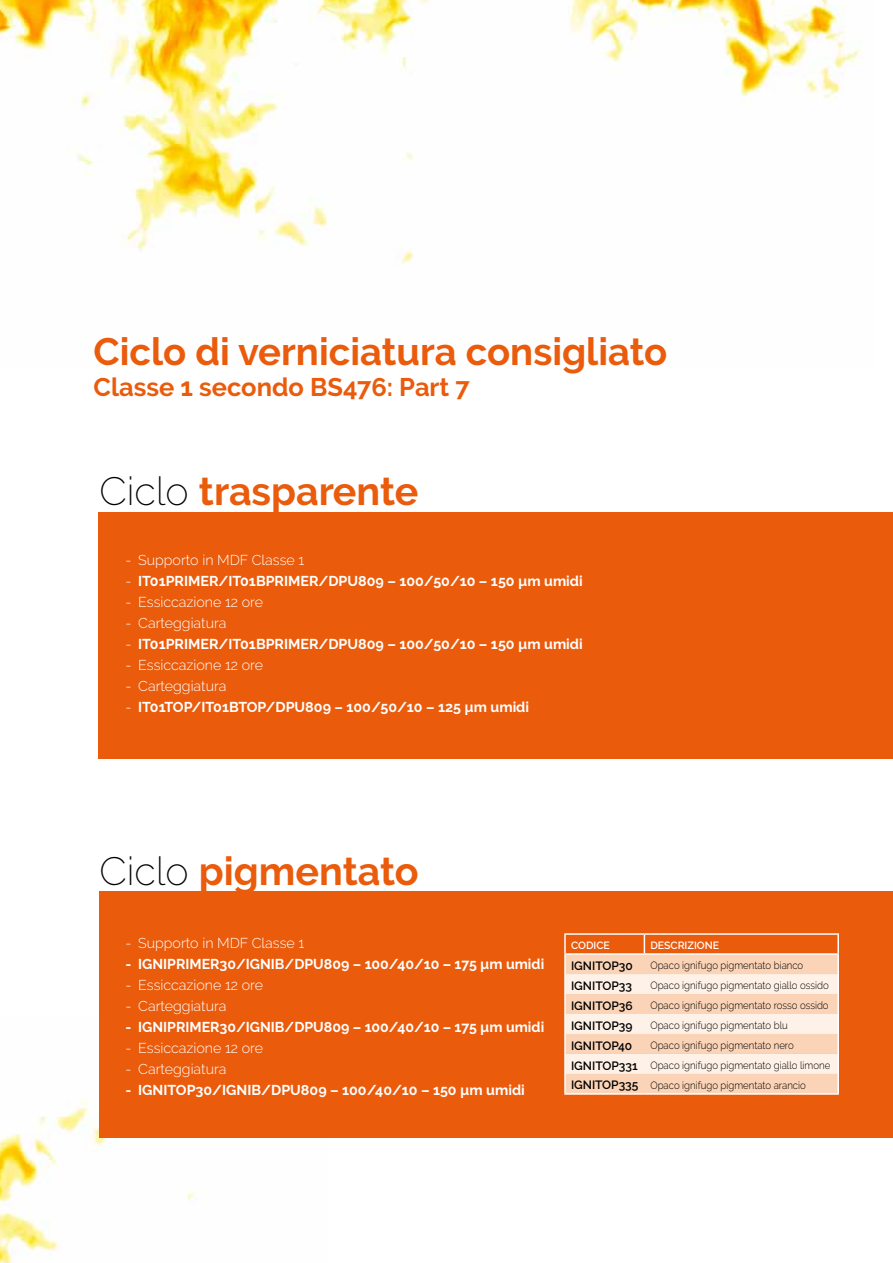
<style>
.page{position:relative;width:893px;height:1263px;background:#fff}
.page>*{position:absolute;margin:0;border:0;box-sizing:border-box;transform-origin:0 0}
.t1{font:700 39.3px "Raleway";color:#ea5b0b}
.t2{font:700 38.25px "Raleway";color:#ea5b0b}
.t3{font:700 25.5px "Raleway";color:#ea5b0b}
.t4{font:700 14.25px "Raleway";color:#fff}
.t5{font:300 14.25px "Raleway";color:#fff}
.t6{font:600 12px "Raleway";color:#000}
.t7{font:300 10.5px/19.8px "Raleway";color:#000;scale:.92 1}
.t8{font:600 10.5px "Raleway";color:#fff}
.s1{font-weight:200;color:#000}
.s2{font-weight:300}
.s3{font-weight:600;font-size:12px}
</style>
<div class="page">
<img style="left:0;top:0;width:862px;height:264px">
<img style="left:0;top:1099px;width:204px;height:164px">
<div style="left:98px;top:512px;width:795px;height:247px;background:#ea5b0b"></div>
<div style="left:99px;top:891px;width:794px;height:247px;background:#ea5b0b"></div>
<hr style="left:564px;top:933px;width:80px;height:2px;background:#fff">
<hr style="left:644px;top:933px;width:195px;height:2px;background:#fff">
<svg style="left:564px;top:934px;width:275px;height:159px;background:#fad1b6"></svg>
<hr style="left:564px;top:1093px;width:80px;height:2px;background:#fff">
<hr style="left:644px;top:1093px;width:195px;height:2px;background:#fff">
<h2 class="t2" style="left:94px;top:330px;width:575px">Ciclo di verniciatura consigliato</h2>
<h3 class="t3" style="left:94px;top:372px;width:378px">Classe 1 secondo BS476: Part 7</h3>
<h1 class="t1" style="left:99px;top:468px;width:320px"><span class="s1">Ciclo</span> trasparente</h1>
<p class="t5" style="left:125px;top:551px;width:180px">- Supporto in MDF Classe 1</p>
<p class="t4" style="left:125px;top:572px;width:459px"><span class="s2">-</span> IT01PRIMER/IT01BPRIMER/DPU809 – 100/50/10 – 150 µm umidi</p>
<p class="t5" style="left:125px;top:593px;width:139px">- Essiccazione 12 ore</p>
<p class="t5" style="left:125px;top:614px;width:103px">- Carteggiatura</p>
<p class="t4" style="left:125px;top:635px;width:459px"><span class="s2">-</span> IT01PRIMER/IT01BPRIMER/DPU809 – 100/50/10 – 150 µm umidi</p>
<p class="t5" style="left:125px;top:656px;width:139px">- Essiccazione 12 ore</p>
<p class="t5" style="left:125px;top:677px;width:103px">- Carteggiatura</p>
<p class="t4" style="left:125px;top:698px;width:405px"><span class="s2">-</span> IT01TOP/IT01BTOP/DPU809 – 100/50/10 – 125 µm umidi</p>
<h1 class="t1" style="left:99px;top:849px;width:321px"><span class="s1">Ciclo</span> pigmentato</h1>
<p class="t5" style="left:125px;top:934px;width:180px">- Supporto in MDF Classe 1</p>
<p class="t4" style="left:125px;top:955px;width:420px">- IGNIPRIMER30/IGNIB/DPU809 – 100/40/10 – 175 µm umidi</p>
<p class="t5" style="left:125px;top:976px;width:139px">- Essiccazione 12 ore</p>
<p class="t5" style="left:125px;top:997px;width:103px">- Carteggiatura</p>
<p class="t4" style="left:125px;top:1018px;width:420px">- IGNIPRIMER30/IGNIB/DPU809 – 100/40/10 – 175 µm umidi</p>
<p class="t5" style="left:125px;top:1039px;width:139px">- Essiccazione 12 ore</p>
<p class="t5" style="left:125px;top:1060px;width:103px">- Carteggiatura</p>
<p class="t4" style="left:125px;top:1081px;width:401px">- IGNITOP30/IGNIB/DPU809 – 100/40/10 – 150 µm umidi</p>
<p class="t8" style="left:571px;top:939px;width:40px">CODICE</p>
<p class="t8" style="left:650px;top:939px;width:70px">DESCRIZIONE</p>
<p class="t6" style="left:571px;top:959px;width:63px">IGNITOP30</p>
<p class="t7" style="left:650px;top:956px;width:168px">Opaco ignifugo pigmentato bianco</p>
<p class="t6" style="left:571px;top:978px;width:63px">IGNITOP33</p>
<p class="t7" style="left:650px;top:975px;width:195px">Opaco ignifugo pigmentato giallo ossido</p>
<p class="t6" style="left:571px;top:998px;width:63px">IGNITOP36</p>
<p class="t7" style="left:650px;top:995px;width:195px">Opaco ignifugo pigmentato rosso ossido</p>
<p class="t6" style="left:571px;top:1018px;width:63px">IGNITOP39</p>
<p class="t7" style="left:650px;top:1015px;width:151px">Opaco ignifugo pigmentato blu</p>
<p class="t6" style="left:571px;top:1038px;width:63px">IGNITOP40</p>
<p class="t7" style="left:571px;top:1035px;width:283px;text-indent:79px">Opaco ignifugo pigmentato nero<br><span class="s3">IGNITOP331</span> Opaco ignifugo pigmentato giallo limone<br><span class="s3">IGNITOP335</span> Opaco ignifugo pigmentato arancio</p>
</div>
